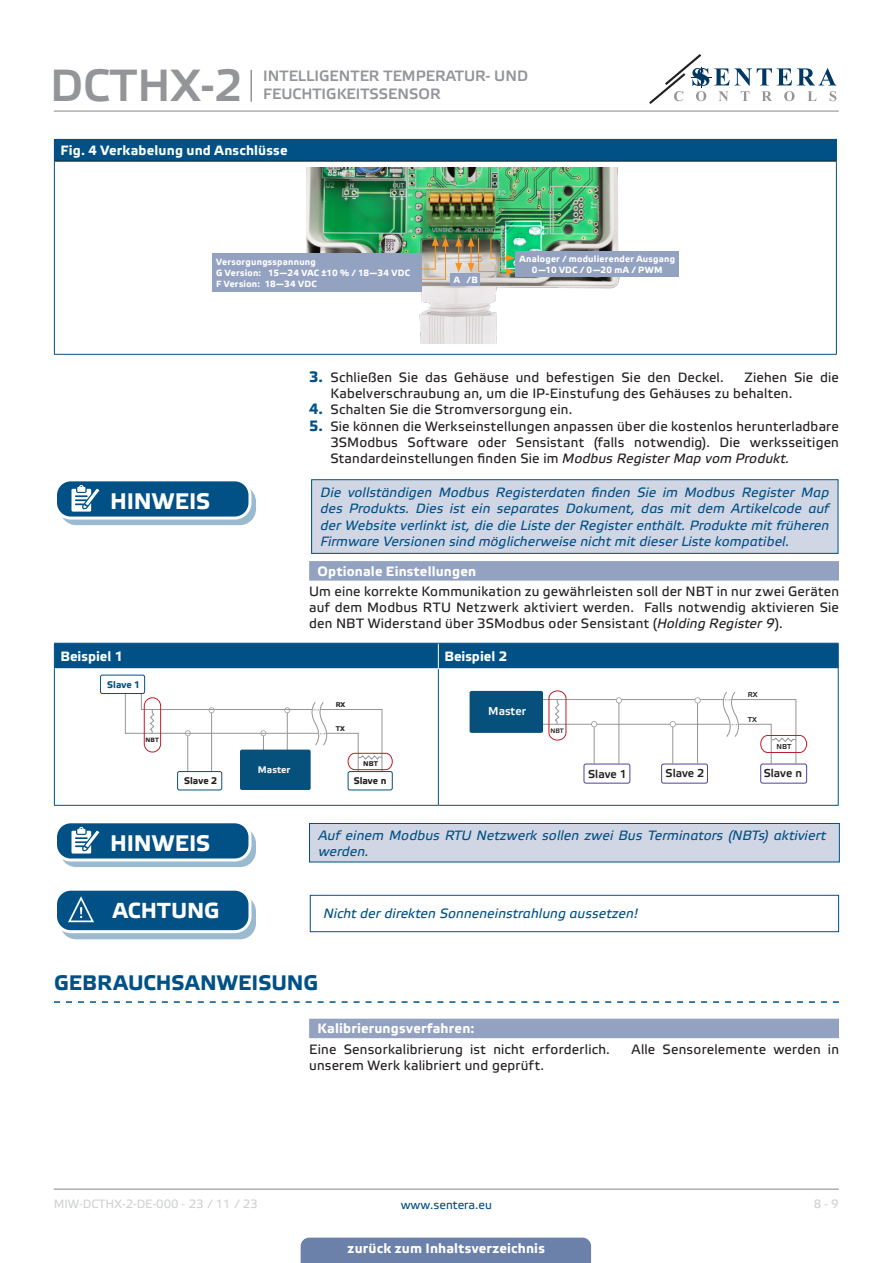
<style>
.page{position:relative;width:893px;height:1263px;background:#fff}
.page>*{position:absolute;margin:0;border:0;box-sizing:border-box;transform-origin:0 0}
.t1{font:45px "Etelka Medium Pro";color:#939598}
.t2{font:700 22.5px "Etelka Text Pro";color:#fff}
.t3{font:700 21.75px "Etelka Text Pro";color:#fff}
.t4{font:700 21px "Etelka Text Pro";letter-spacing:.005em;color:#015186}
.t5{font:15px/18px "Etelka Medium Pro";color:#939598}
.body{font:13.5px/16.2px "Etelka Text Pro";letter-spacing:.015em;color:#231f20;text-align:justify}
.attention{font:italic 13.5px/16.2px "Etelka Text Pro";letter-spacing:.01em;color:#015186;text-align:justify}
.table_text{font:700 13.5px "Etelka Text Pro";letter-spacing:.015em;color:#fff}
.Number-roman{font:700 13.5px "Etelka Text Pro";letter-spacing:.015em;color:#fff}
.head-table{font:700 13.5px "Etelka Text Pro";color:#fff}
.t6{font:12px "Etelka Text Pro";color:#d1d2d4}
.t7{font:12px "Etelka Text Pro";color:#015186}
.t8{font:11.4px "Etelka Medium Pro";color:#231f20}
.t9{font:11.4px "Etelka Medium Pro";color:#fff}
.t10{font:700 9.6px "Etelka Text Pro";color:#231f20}
.t11{font:700 9.6px "Etelka Text Pro";color:#f2f3f4}
.t12{font:700 9.6px "Etelka Text Pro";color:#06517c}
.table_text-2{font:700 9px "Etelka Text Pro";letter-spacing:.025em;color:#fff}
.t13{font:7.2px "Etelka Medium Pro";color:#231f20}
.t14{font:700 6.9px "Etelka Text Pro";color:#231f20}
.t15{font:6.45px "Etelka Medium Pro";color:#231f20}
.t16{font:700 6.15px "Etelka Text Pro";color:#231f20}
.s1{font-weight:700;font-size:15px;color:#015186}
.s2{font-style:italic}
</style>
<div class="page">
<hr style="left:54px;top:111px;width:785px;height:1px;background:#939598">
<hr style="left:54px;top:1188px;width:785px;height:2px;background:#939598">
<svg style="left:649px;top:54px;width:187px;height:50px"></svg>
<div style="left:301px;top:1237px;width:290px;height:26px;background:#6c81aa"></div>
<hr style="left:250px;top:70px;width:2px;height:32px;background:#939598">
<div style="left:309px;top:561px;width:530px;height:20px;background:#94a2c2"></div>
<svg style="left:54px;top:1001px;width:785px;height:2px"></svg>
<div style="left:309px;top:1019px;width:530px;height:19px;background:#94a2c2"></div>
<div style="left:54px;top:139px;width:782px;height:22px;background:#015186"></div>
<hr style="left:54px;top:139px;width:783px;height:1px;background:#015186">
<svg style="left:836px;top:140px;width:1px;height:21px"></svg>
<hr style="left:54px;top:161px;width:1px;height:193px;background:#015186">
<hr style="left:836px;top:161px;width:1px;height:193px;background:#015186">
<hr style="left:55px;top:161px;width:781px;height:1px;background:#231f20">
<hr style="left:54px;top:354px;width:783px;height:1px;background:#015186">
<img style="left:306px;top:167px;width:344px;height:177px">
<div style="left:212px;top:253px;width:209px;height:39px;background:#94a2c2"></div>
<div style="left:450px;top:273px;width:14px;height:13px;background:#94a2c2"></div>
<div style="left:465px;top:273px;width:14px;height:13px;background:#94a2c2"></div>
<div style="left:516px;top:252px;width:163px;height:25px;background:#94a2c2"></div>
<svg style="left:420px;top:236px;width:29px;height:44px"></svg>
<svg style="left:455px;top:237px;width:7px;height:35px"></svg>
<svg style="left:468px;top:237px;width:48px;height:38px;background:#8da27e"></svg>
<div style="left:312px;top:480px;width:526px;height:73px;background:#d1d6e4"></div>
<div style="left:311px;top:479px;width:527px;height:75px;border:1px solid #015186"></div>
<svg style="left:61px;top:486px;width:194px;height:38px"></svg>
<div style="left:60px;top:485px;width:196px;height:40px;border:1px solid #015186;border-radius:15px"></div>
<div style="left:56px;top:480px;width:194px;height:38px;background:#015186;border-radius:15px"></div>
<div style="left:54px;top:478px;width:197px;height:41px;border:3px solid #fff;border-radius:15px"></div>
<svg style="left:71px;top:485px;width:34px;height:34px"></svg>
<svg style="left:54px;top:643px;width:785px;height:26px;background:#09568a"></svg>
<hr style="left:54px;top:669px;width:1px;height:136px;background:#015186">
<hr style="left:54px;top:805px;width:384px;height:1px;background:#015186">
<hr style="left:438px;top:669px;width:1px;height:136px;background:#015186">
<hr style="left:838px;top:669px;width:1px;height:136px;background:#015186">
<hr style="left:438px;top:805px;width:401px;height:1px;background:#015186">
<div style="left:177px;top:771px;width:45px;height:19px;border:1px solid #06517c;border-radius:2px"></div>
<div style="left:348px;top:771px;width:45px;height:19px;border:1px solid #06517c;border-radius:2px"></div>
<div style="left:240px;top:750px;width:71px;height:40px;background:#06517c;border-radius:2px"></div>
<svg style="left:125px;top:679px;width:268px;height:95px"></svg>
<div style="left:100px;top:675px;width:45px;height:18px;background:#fff;border-radius:2px"></div>
<div style="left:100px;top:675px;width:45px;height:19px;border:1px solid #06517c;border-radius:2px"></div>
<div style="left:661px;top:764px;width:47px;height:19px;border:1px solid #4e439b;border-radius:2px"></div>
<hr style="left:529px;top:724px;width:201px;height:1px;background:#939598">
<hr style="left:536px;top:699px;width:188px;height:1px;background:#939598">
<div style="left:584px;top:764px;width:46px;height:19px;border:1px solid #4e439b;border-radius:2px"></div>
<div style="left:760px;top:764px;width:47px;height:19px;border:1px solid #4e439b;border-radius:2px"></div>
<div style="left:470px;top:691px;width:73px;height:42px;background:#06517c;border-radius:2px"></div>
<svg style="left:548px;top:690px;width:259px;height:74px"></svg>
<div style="left:309px;top:823px;width:530px;height:39px;background:#d1d6e4"></div>
<div style="left:309px;top:823px;width:531px;height:39px;border:1px solid #015186"></div>
<svg style="left:61px;top:828px;width:194px;height:38px"></svg>
<div style="left:60px;top:827px;width:196px;height:40px;border:1px solid #015186;border-radius:15px"></div>
<div style="left:56px;top:822px;width:194px;height:38px;background:#015186;border-radius:15px"></div>
<div style="left:54px;top:820px;width:197px;height:41px;border:3px solid #fff;border-radius:15px"></div>
<svg style="left:71px;top:827px;width:34px;height:34px"></svg>
<div style="left:310px;top:895px;width:529px;height:37px;border:1px solid #015186"></div>
<svg style="left:61px;top:896px;width:194px;height:43px"></svg>
<div style="left:60px;top:895px;width:196px;height:44px;border:1px solid #015186;border-radius:15px"></div>
<div style="left:56px;top:889px;width:194px;height:43px;background:#015186;border-radius:15px"></div>
<div style="left:54px;top:888px;width:197px;height:45px;border:3px solid #fff;border-radius:15px"></div>
<svg style="left:67px;top:896px;width:38px;height:36px"></svg>
<h1 class="t1" style="left:50px;top:61px;width:194px">DCTHX-2</h1>
<p class="t5" style="left:263px;top:67px;width:266px">INTELLIGENTER TEMPERATUR- UND<br>FEUCHTIGKEITSSENSOR</p>
<p class="table_text" style="left:60px;top:142px;width:229px">Fig. 4 Verkabelung und Anschlüsse</p>
<p class="table_text-2" style="left:216px;top:256px;width:101px">Versorgungsspannung</p>
<p class="table_text-2" style="left:216px;top:267px;width:195px">G Version: 15—24 VAC ±10 % / 18—34 VDC</p>
<p class="table_text-2" style="left:216px;top:278px;width:102px">F Version: 18—34 VDC</p>
<p class="table_text-2" style="left:454px;top:274px;width:8px">A</p>
<p class="table_text-2" style="left:467px;top:274px;width:13px">/B</p>
<p class="table_text-2" style="left:519px;top:253px;width:157px">Analoger / modulierender Ausgang</p>
<p class="table_text-2" style="left:532px;top:264px;width:132px">0—10 VDC / 0—20 mA / PWM</p>
<p class="t2" style="left:110px;top:487px;width:102px">HINWEIS</p>
<p class="body" style="left:309px;top:370px;width:416px"><span class="s1">3.</span> Schließen Sie das Gehäuse und befestigen Sie den Deckel.</p>
<p class="body" style="left:330px;top:370px;width:510px;text-indent:414px">Ziehen Sie die<br>Kabelverschraubung an, um die IP-Einstufung des Gehäuses zu behalten.</p>
<p class="body" style="left:309px;top:402px;width:265px"><span class="s1">4.</span> Schalten Sie die Stromversorgung ein.</p>
<p class="body" style="left:330px;top:419px;width:510px;text-indent:-21px"><span class="s1">5.</span> Sie können die Werkseinstellungen anpassen über die kostenlos herunterladbare 3SModbus Software oder Sensistant (falls notwendig). Die werksseitigen Standardeinstellungen finden Sie im <span class="s2">Modbus Register Map vom Produkt.</span></p>
<p class="attention" style="left:320px;top:485px;width:510px">Die vollständigen Modbus Registerdaten finden Sie im Modbus Register Map des Produkts. Dies ist ein separates Dokument, das mit dem Artikelcode auf der Website verlinkt ist, die die Liste der Register enthält. Produkte mit früheren Firmware Versionen sind möglicherweise nicht mit dieser Liste kompatibel.</p>
<p class="Number-roman" style="left:318px;top:562px;width:160px">Optionale Einstellungen</p>
<p class="body" style="left:309px;top:584px;width:531px">Um eine korrekte Kommunikation zu gewährleisten soll der NBT in nur zwei Geräten auf dem Modbus RTU Netzwerk aktiviert werden. Falls notwendig aktivieren Sie den NBT Widerstand über 3SModbus oder Sensistant (<span class="s2">Holding Register 9</span>).</p>
<p class="head-table" style="left:60px;top:648px;width:64px">Beispiel 1</p>
<p class="head-table" style="left:444px;top:648px;width:64px">Beispiel 2</p>
<p class="t14" style="left:336px;top:701px;width:11px">RX</p>
<p class="t14" style="left:336px;top:725px;width:11px">ТX</p>
<p class="t14" style="left:363px;top:760px;width:16px">NBT</p>
<p class="t12" style="left:107px;top:680px;width:35px">Slave 1</p>
<p class="t9" style="left:488px;top:705px;width:39px">Master</p>
<p class="t16" style="left:146px;top:736px;width:15px">NBT</p>
<p class="t11" style="left:258px;top:764px;width:34px">Master</p>
<p class="t10" style="left:184px;top:776px;width:35px">Slave 2</p>
<p class="t10" style="left:354px;top:775px;width:34px">Slave n</p>
<p class="t15" style="left:550px;top:727px;width:15px">NBT</p>
<p class="t8" style="left:588px;top:768px;width:40px">Slave 1</p>
<p class="t8" style="left:666px;top:767px;width:40px">Slave 2</p>
<p class="t13" style="left:748px;top:691px;width:11px">RX</p>
<p class="t13" style="left:748px;top:716px;width:11px">ТX</p>
<p class="t13" style="left:776px;top:742px;width:16px">NBT</p>
<p class="t8" style="left:764px;top:767px;width:40px">Slave n</p>
<p class="attention" style="left:318px;top:827px;width:509px">Auf einem Modbus RTU Netzwerk sollen zwei Bus Terminators (NBTs) aktiviert</p>
<p class="t2" style="left:110px;top:829px;width:102px">HINWEIS</p>
<p class="attention" style="left:318px;top:844px;width:52px">werden.</p>
<p class="t3" style="left:113px;top:897px;width:108px">ACHTUNG</p>
<p class="attention" style="left:323px;top:906px;width:316px">Nicht der direkten Sonneneinstrahlung aussetzen!</p>
<p class="t4" style="left:54px;top:969px;width:266px">GEBRAUCHSANWEISUNG</p>
<p class="Number-roman" style="left:318px;top:1020px;width:158px">Kalibrierungsverfahren:</p>
<p class="body" style="left:309px;top:1041px;width:302px">Eine Sensorkalibrierung ist nicht erforderlich.</p>
<p class="body" style="left:632px;top:1041px;width:209px">Alle Sensorelemente werden in</p>
<p class="body" style="left:309px;top:1058px;width:237px">unserem Werk kalibriert und geprüft.</p>
<p class="t6" style="left:54px;top:1197px;width:205px">MIW-DCTHX-2-DE-000 - 23 / 11 / 23</p>
<p class="t7" style="left:401px;top:1198px;width:93px">www.sentera.eu</p>
<p class="t6" style="left:814px;top:1197px;width:27px">8 - 9</p>
<p class="table_text" style="left:348px;top:1239px;width:199px">zurück zum Inhaltsverzeichnis</p>
</div>
